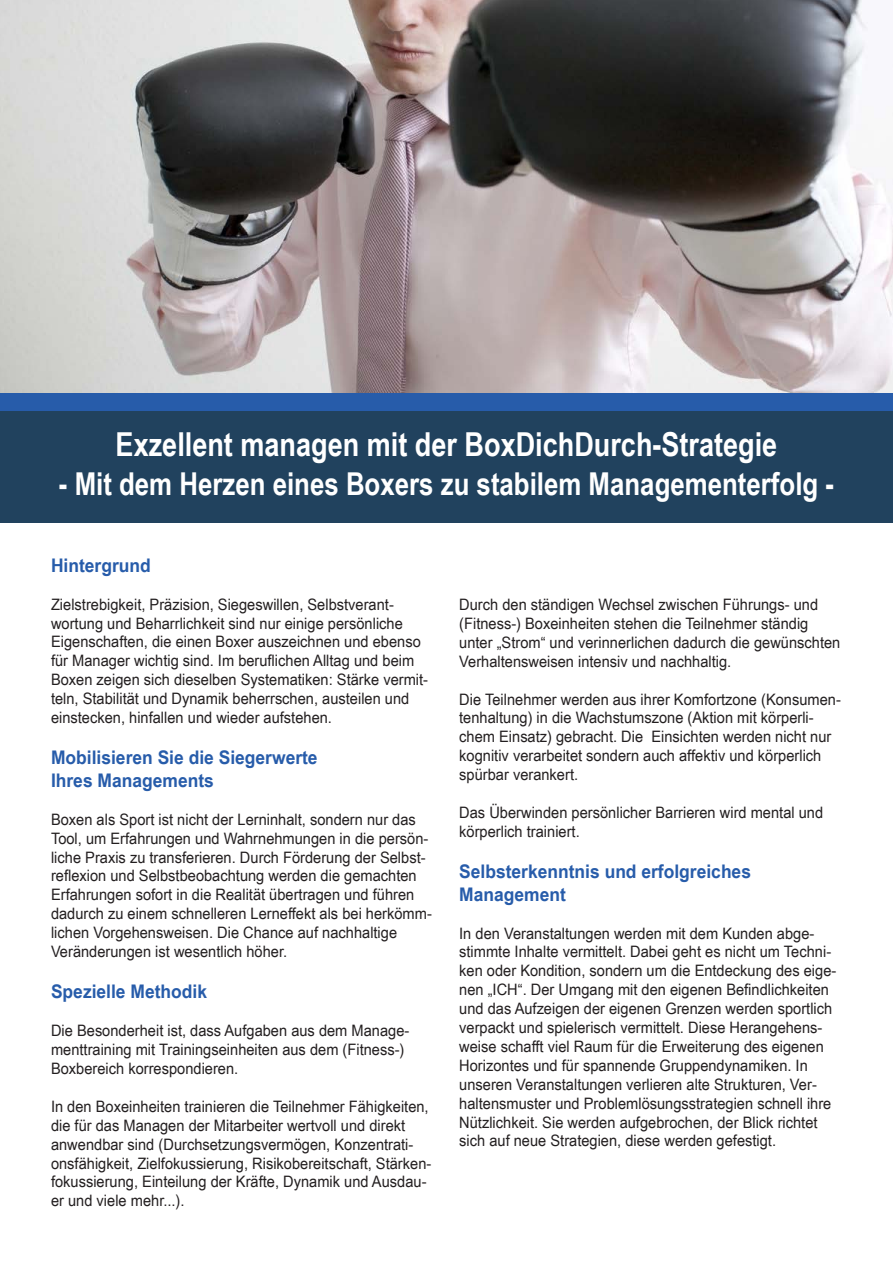
<style>
.page{position:relative;width:893px;height:1263px;background:#fff}
.page>*{position:absolute;margin:0;border:0;box-sizing:border-box;transform-origin:0 0}
.t1{font:700 33px "Arial Narrow";color:#fff}
.t2{font:700 31.5px "Arial Narrow";color:#fff}
.t3{font:700 18.75px/22.5px "Arial Narrow";color:#275caa;scale:1.13 1}
.t4{font:15.75px/18.9px "Arial Narrow";color:#231f20;scale:1.13 1}
</style>
<div class="page">
<img style="left:0;top:0;width:893px;height:393px">
<div style="left:0;top:410px;width:893px;height:112px;background:#21425e"></div>
<div style="left:0;top:393px;width:893px;height:18px;background:#275caa"></div>
<h1 class="t1" style="left:116px;top:420px;width:663px">Exzellent managen mit der BoxDichDurch-Strategie</h1>
<h2 class="t2" style="left:59px;top:460px;width:777px">- Mit dem Herzen eines Boxers zu stabilem Managementerfolg -</h2>
<p class="t3" style="left:51px;top:553px;width:90px">Hintergrund</p>
<p class="t4" style="left:51px;top:594px;width:335px">Zielstrebigkeit, Präzision, Siegeswillen, Selbstverant&shy;wortung und Beharrlichkeit sind nur einige persönliche Eigenschaften, die einen Boxer auszeichnen und ebenso für Manager wichtig sind. Im beruflichen Alltag und beim Boxen zeigen sich dieselben Systematiken: Stärke vermit&shy;teln, Stabilität und Dynamik beherrschen, austeilen und einstecken, hinfallen und wieder aufstehen.</p>
<p class="t3" style="left:51px;top:746px;width:237px">Mobilisieren Sie die Siegerwerte<br>Ihres Managements</p>
<p class="t4" style="left:51px;top:809px;width:339px">Boxen als Sport ist nicht der Lerninhalt, sondern nur das Tool, um Erfahrungen und Wahrnehmungen in die persön&shy;liche Praxis zu transferieren. Durch Förderung der Selbst&shy;reflexion und Selbstbeobachtung werden die gemachten Erfahrungen sofort in die Realität übertragen und führen dadurch zu einem schnelleren Lerneffekt als bei herkömm&shy;lichen Vorgehensweisen. Die Chance auf nachhaltige Veränderungen ist wesentlich höher.</p>
<p class="t3" style="left:51px;top:980px;width:140px">Spezielle Methodik</p>
<p class="t4" style="left:51px;top:1021px;width:319px">Die Besonderheit ist, dass Aufgaben aus dem Manage&shy;menttraining mit Trainingseinheiten aus dem (Fitness-)<br>Boxbereich korrespondieren.</p>
<p class="t4" style="left:51px;top:1096px;width:338px">In den Boxeinheiten trainieren die Teilnehmer Fähigkeiten, die für das Managen der Mitarbeiter wertvoll und direkt anwendbar sind (Durchsetzungsvermögen, Konzentrati&shy;onsfähigkeit, Zielfokussierung, Risikobereitschaft, Stärken&shy;fokussierung, Einteilung der Kräfte, Dynamik und Ausdau&shy;er und viele mehr...).</p>
<p class="t4" style="left:459px;top:594px;width:339px">Durch den ständigen Wechsel zwischen Führungs- und (Fitness-) Boxeinheiten stehen die Teilnehmer ständig unter „Strom“ und verinnerlichen dadurch die gewünschten Verhaltensweisen intensiv und nachhaltig.</p>
<p class="t4" style="left:459px;top:689px;width:339px">Die Teilnehmer werden aus ihrer Komfortzone (Konsumen&shy;tenhaltung) in die Wachstumszone (Aktion mit körperli&shy;chem Einsatz) gebracht. Die Einsichten werden nicht nur kognitiv verarbeitet sondern auch affektiv und körperlich spürbar verankert.</p>
<p class="t4" style="left:459px;top:802px;width:324px">Das Überwinden persönlicher Barrieren wird mental und körperlich trainiert.</p>
<p class="t3" style="left:459px;top:859px;width:260px">Selbsterkenntnis und erfolgreiches<br>Management</p>
<p class="t4" style="left:459px;top:923px;width:335px">In den Veranstaltungen werden mit dem Kunden abge&shy;stimmte Inhalte vermittelt. Dabei geht es nicht um Techni&shy;ken oder Kondition, sondern um die Entdeckung des eige&shy;nen „ICH“. Der Umgang mit den eigenen Befindlichkeiten und das Aufzeigen der eigenen Grenzen werden sportlich verpackt und spielerisch vermittelt. Diese Herangehens&shy;weise schafft viel Raum für die Erweiterung des eigenen Horizontes und für spannende Gruppendynamiken. In unseren Veranstaltungen verlieren alte Strukturen, Ver&shy;haltensmuster und Problemlösungsstrategien schnell ihre Nützlichkeit. Sie werden aufgebrochen, der Blick richtet sich auf neue Strategien, diese werden gefestigt.</p>
</div>
